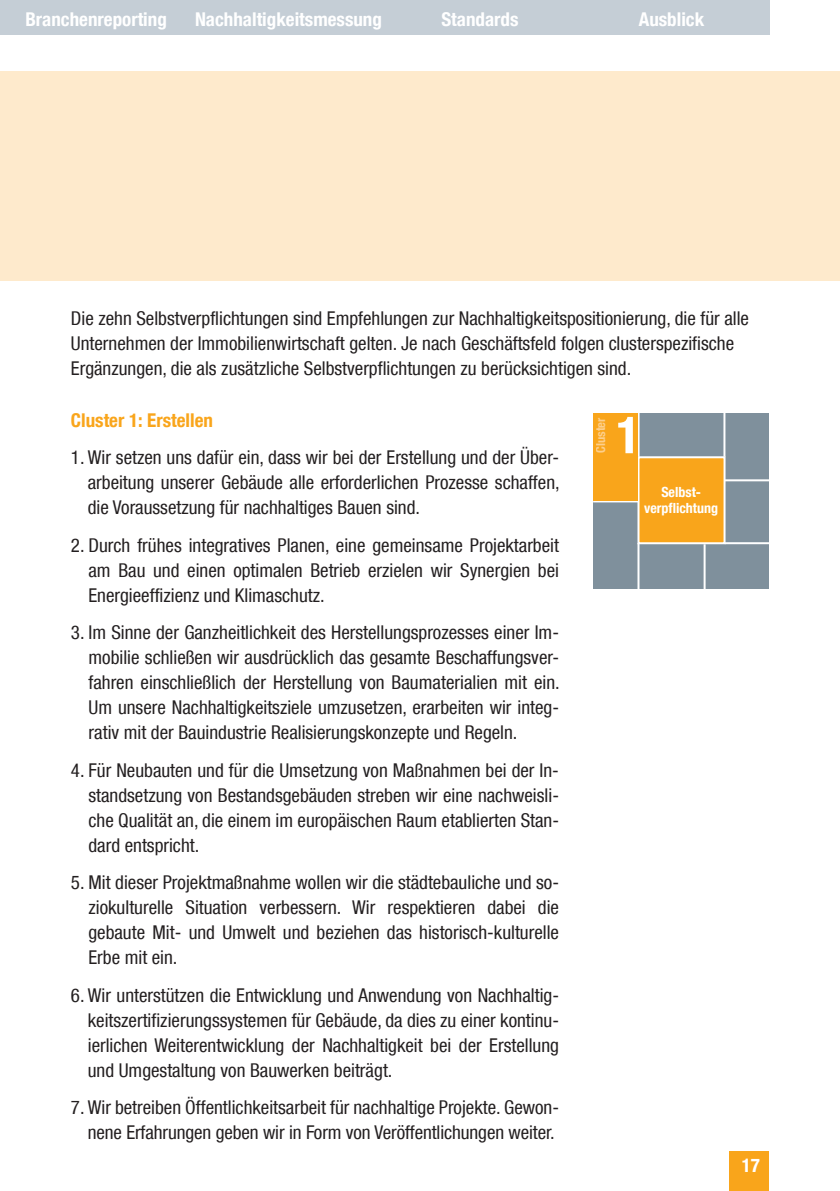
<style>
.page{position:relative;width:840px;height:1191px;background:#fff}
.page>*{position:absolute;margin:0;border:0;box-sizing:border-box;transform-origin:0 0}
.t1{font:700 condensed 51.2px "Helvetica Neue LT Com";color:#fff}
.t2{font:condensed 19px/25px "Helvetica Neue LT Com";color:#231f20;text-align:justify}
.t3{font:700 condensed 19px "Helvetica Neue LT Com";color:#fff}
.t4{font:700 condensed 19px "Helvetica Neue LT Com";color:#f9a51b}
.t5{font:700 condensed 14px/16px "Helvetica Neue LT Com";color:#fff;text-align:center}
.t6{font:700 condensed 12.6px "Helvetica Neue LT Com";color:#fdcf8c}
</style>
<div class="page">
<div style="left:0;top:71px;width:839px;height:210px;background:#feeacc"></div>
<div style="left:0;top:0;width:192px;height:34px;background:#c5ced6"></div>
<div style="left:192px;top:0;width:192px;height:34px;background:#c5ced6"></div>
<div style="left:383px;top:0;width:192px;height:34px;background:#c5ced6"></div>
<div style="left:575px;top:0;width:192px;height:34px;background:#c5ced6"></div>
<div style="left:728px;top:1151px;width:40px;height:40px;background:#f9a51b"></div>
<div style="left:592px;top:413px;width:176px;height:175px;background:#7f909c"></div>
<div style="left:637px;top:456px;width:88px;height:88px;background:#f9a51b;border:2px solid #fff"></div>
<hr style="left:637px;top:411px;width:2px;height:46px;background:#fff">
<hr style="left:637px;top:543px;width:2px;height:46px;background:#fff">
<hr style="left:723px;top:411px;width:2px;height:45px;background:#fff">
<hr style="left:703px;top:544px;width:2px;height:45px;background:#fff">
<hr style="left:724px;top:479px;width:45px;height:2px;background:#fff">
<hr style="left:592px;top:500px;width:45px;height:2px;background:#fff">
<hr style="left:724px;top:542px;width:46px;height:2px;background:#fff">
<div style="left:592px;top:413px;width:45px;height:87px;background:#f9a51b"></div>
<p class="t3" style="left:25px;top:8px;width:143px">Branchenreporting</p>
<p class="t3" style="left:195px;top:8px;width:188px">Nachhaltigkeitsmessung</p>
<p class="t3" style="left:441px;top:8px;width:79px">Standards</p>
<p class="t3" style="left:638px;top:8px;width:67px">Ausblick</p>
<p class="t2" style="left:71px;top:306px;width:679px;text-align:left">Die zehn Selbstverpflichtungen sind Empfehlungen zur Nachhaltigkeitspositionierung, die für alle<br>Unternehmen der Immobilienwirtschaft gelten. Je nach Geschäftsfeld folgen clusterspezifische<br>Ergänzungen, die als zusätzliche Selbstverpflichtungen zu berücksichtigen sind.</p>
<p class="t4" style="left:71px;top:408px;width:143px">Cluster 1: Erstellen</p>
<p class="t2" style="left:88px;top:444px;width:473px;text-indent:-17px">1. Wir setzen uns dafür ein, dass wir bei der Erstellung und der Über&shy;arbeitung unserer Gebäude alle erforderlichen Prozesse schaffen, die Voraussetzung für nachhaltiges Bauen sind.</p>
<p class="t2" style="left:88px;top:532px;width:472px;text-indent:-18px">2. Durch frühes integratives Planen, eine gemeinsame Projektarbeit am Bau und einen optimalen Betrieb erzielen wir Synergien bei Energieeffizienz und Klimaschutz.</p>
<p class="t2" style="left:88px;top:619px;width:472px;text-indent:-18px">3. Im Sinne der Ganzheitlichkeit des Herstellungsprozesses einer Im&shy;mobilie schließen wir ausdrücklich das gesamte Beschaffungsver&shy;fahren einschließlich der Herstellung von Baumaterialien mit ein.<br>Um unsere Nachhaltigkeitsziele umzusetzen, erarbeiten wir integ&shy;rativ mit der Bauindustrie Realisierungskonzepte und Regeln.</p>
<p class="t2" style="left:88px;top:757px;width:472px;text-indent:-18px">4. Für Neubauten und für die Umsetzung von Maßnahmen bei der In&shy;standsetzung von Bestandsgebäuden streben wir eine nachweisli&shy;che Qualität an, die einem im europäischen Raum etablierten Stan&shy;dard entspricht.</p>
<p class="t2" style="left:88px;top:870px;width:472px;text-indent:-18px">5. Mit dieser Projektmaßnahme wollen wir die städtebauliche und so&shy;ziokulturelle Situation verbessern. Wir respektieren dabei die gebaute Mit- und Umwelt und beziehen das historisch-kulturelle Erbe mit ein.</p>
<p class="t2" style="left:88px;top:982px;width:472px;text-indent:-17px">6. Wir unterstützen die Entwicklung und Anwendung von Nachhaltig&shy;keitszertifizierungssystemen für Gebäude, da dies zu einer kontinu&shy;ierlichen Weiterentwicklung der Nachhaltigkeit bei der Erstellung und Umgestaltung von Bauwerken beiträgt.</p>
<p class="t2" style="left:71px;top:1095px;width:489px;text-align:right">7. Wir betreiben Öffentlichkeitsarbeit für nachhaltige Projekte. Gewon&shy;nene Erfahrungen geben wir in Form von Veröffentlichungen weiter.</p>
<p class="t6" style="left:592px;top:453px;width:37px;rotate:-90deg">Cluster</p>
<h1 class="t1" style="left:615px;top:404px;width:26px">1</h1>
<p class="t5" style="left:643px;top:484px;width:75px">Selbst&shy;verpflichtung</p>
<p class="t3" style="left:741px;top:1153px;width:20px">17</p>
</div>
